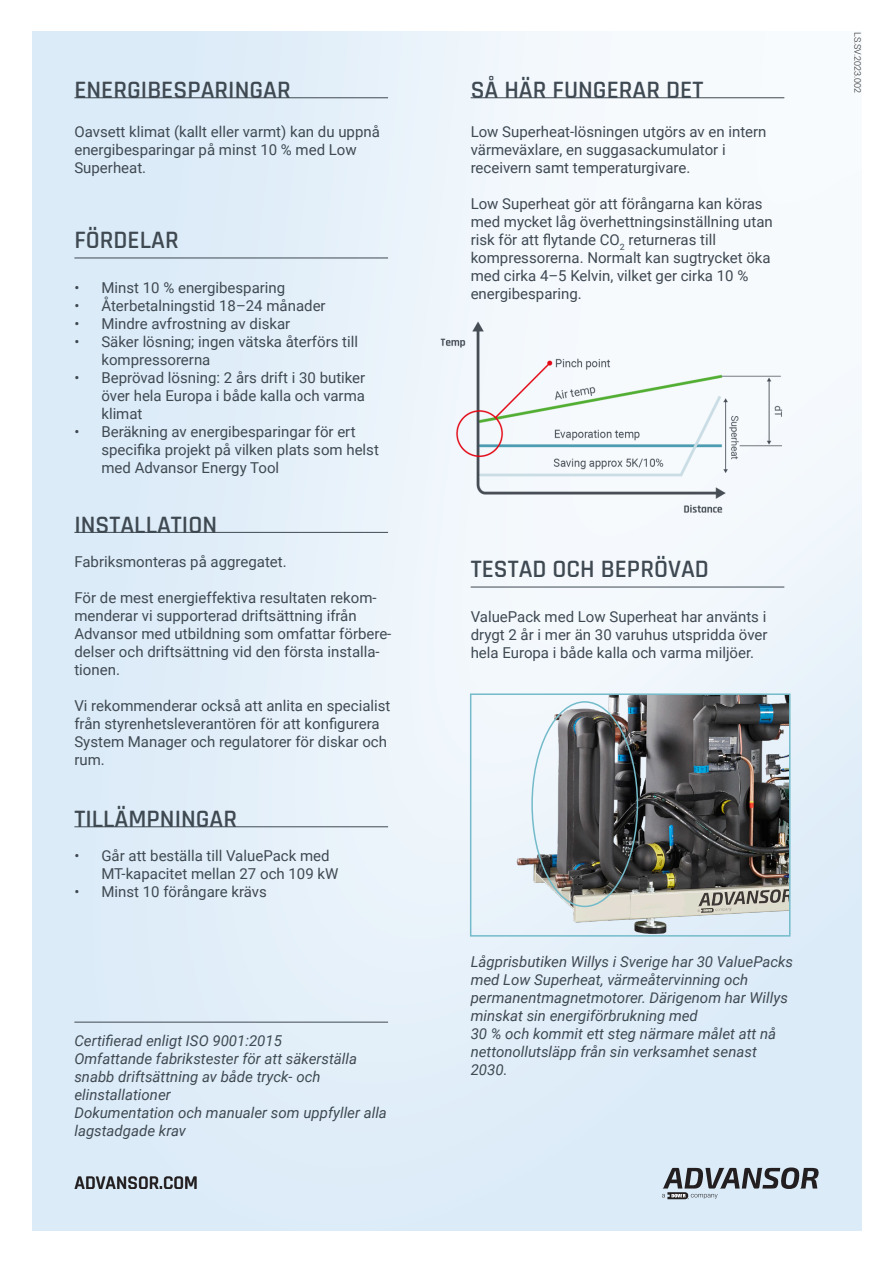
<style>
.page{position:relative;width:893px;height:1263px;background:#fff}
.page>*{position:absolute;margin:0;border:0;box-sizing:border-box;transform-origin:0 0}
.t1{font:600 25.35px "Rajdhani";color:#3f4952}
.t2{font:600 19.35px "Rajdhani";color:#231f20}
.t3{font:15px/18px "Roboto";color:#3f4952}
.t4{font:italic 15px/18px "Roboto";color:#3f4952}
.t5{font:300 9px "Roboto";color:#231f20}
</style>
<div class="page">
<img style="left:32px;top:32px;width:829px;height:1199px">
<svg style="left:662px;top:1167px;width:157px;height:32px;background:#99a2aa"></svg>
<hr style="left:74px;top:1022px;width:314px;height:1px;background:#3f4952">
<hr style="left:74px;top:258px;width:314px;height:1px;background:#3f4952">
<hr style="left:74px;top:532px;width:314px;height:1px;background:#3f4952">
<hr style="left:74px;top:98px;width:314px;height:1px;background:#3f4952">
<hr style="left:74px;top:826px;width:314px;height:1px;background:#3f4952">
<hr style="left:471px;top:98px;width:313px;height:1px;background:#3f4952">
<hr style="left:471px;top:587px;width:313px;height:1px;background:#3f4952">
<img style="left:493px;top:696px;width:294px;height:238px">
<div style="left:470px;top:693px;width:320px;height:244px;border:2px solid #73bbca"></div>
<img style="left:434px;top:303px;width:356px;height:227px">
<p class="t1" style="left:74px;top:75px;width:218px">ENERGIBESPARINGAR</p>
<p class="t3" style="left:74px;top:122px;width:307px">Oavsett klimat (kallt eller varmt) kan du uppnå energibesparingar på minst 10 % med Low<br>Superheat.</p>
<p class="t1" style="left:74px;top:224px;width:106px">FÖRDELAR</p>
<p class="t3" style="left:74px;top:278px;width:212px">• Minst 10 % energibesparing</p>
<p class="t3" style="left:74px;top:296px;width:253px">• Återbetalningstid 18–24 månader</p>
<p class="t3" style="left:74px;top:314px;width:217px">• Mindre avfrostning av diskar</p>
<p class="t3" style="left:101px;top:332px;width:258px;text-indent:-27px">• Säker lösning; ingen vätska återförs till kompressorerna</p>
<p class="t3" style="left:101px;top:368px;width:265px;text-align:justify;text-indent:-27px">• Beprövad lösning: 2 års drift i 30 butiker över hela Europa i både kalla och varma klimat</p>
<p class="t3" style="left:101px;top:422px;width:279px;text-indent:-27px">• Beräkning av energibesparingar för ert specifika projekt på vilken plats som helst med Advansor Energy Tool</p>
<p class="t1" style="left:74px;top:509px;width:144px">INSTALLATION</p>
<p class="t3" style="left:74px;top:552px;width:214px">Fabriksmonteras på aggregatet.</p>
<p class="t3" style="left:74px;top:588px;width:319px">För de mest energieffektiva resultaten rekom&shy;menderar vi supporterad driftsättning ifrån Advansor med utbildning som omfattar förbere&shy;delser och driftsättning vid den första installa&shy;tionen.</p>
<p class="t3" style="left:74px;top:696px;width:318px">Vi rekommenderar också att anlita en specialist från styrenhetsleverantören för att konfigurera System Manager och regulatorer för diskar och rum.</p>
<p class="t1" style="left:74px;top:804px;width:164px">TILLÄMPNINGAR</p>
<p class="t3" style="left:101px;top:846px;width:239px;text-indent:-27px">• Går att beställa till ValuePack med<br>MT-kapacitet mellan 27 och 109 kW</p>
<p class="t3" style="left:74px;top:882px;width:194px">• Minst 10 förångare krävs</p>
<p class="t4" style="left:74px;top:1031px;width:209px">Certifierad enligt ISO 9001:2015</p>
<p class="t4" style="left:74px;top:1049px;width:284px">Omfattande fabrikstester för att säkerställa snabb driftsättning av både tryck- och elinstallationer</p>
<p class="t4" style="left:74px;top:1103px;width:314px">Dokumentation och manualer som uppfyller alla lagstadgade krav</p>
<p class="t2" style="left:74px;top:1171px;width:125px">ADVANSOR.COM</p>
<p class="t1" style="left:471px;top:75px;width:234px">SÅ HÄR FUNGERAR DET</p>
<p class="t3" style="left:471px;top:122px;width:297px">Low Superheat-lösningen utgörs av en intern värmeväxlare, en suggasackumulator i receivern samt temperaturgivare.</p>
<p class="t3" style="left:471px;top:194px;width:304px">Low Superheat gör att förångarna kan köras med mycket låg överhettningsinställning utan risk för att flytande CO<sub>2</sub> returneras till kompressorerna. Normalt kan sugtrycket öka med cirka 4–5 Kelvin, vilket ger cirka 10 % energibesparing.</p>
<p class="t5" style="left:864px;top:32px;width:63px;rotate:90deg">LS.SV.2023.002</p>
<p class="t1" style="left:471px;top:553px;width:240px">TESTAD OCH BEPRÖVAD</p>
<p class="t3" style="left:471px;top:607px;width:298px;text-align:justify">ValuePack med Low Superheat har använts i drygt 2 år i mer än 30 varuhus utspridda över hela Europa i både kalla och varma miljöer.</p>
<p class="t4" style="left:471px;top:952px;width:324px">Lågprisbutiken Willys i Sverige har 30 ValuePacks med Low Superheat, värmeåtervinning och permanentmagnetmotorer. Därigenom har Willys minskat sin energiförbrukning med<br>30 % och kommit ett steg närmare målet att nå nettonollutsläpp från sin verksamhet senast 2030.</p>
</div>
